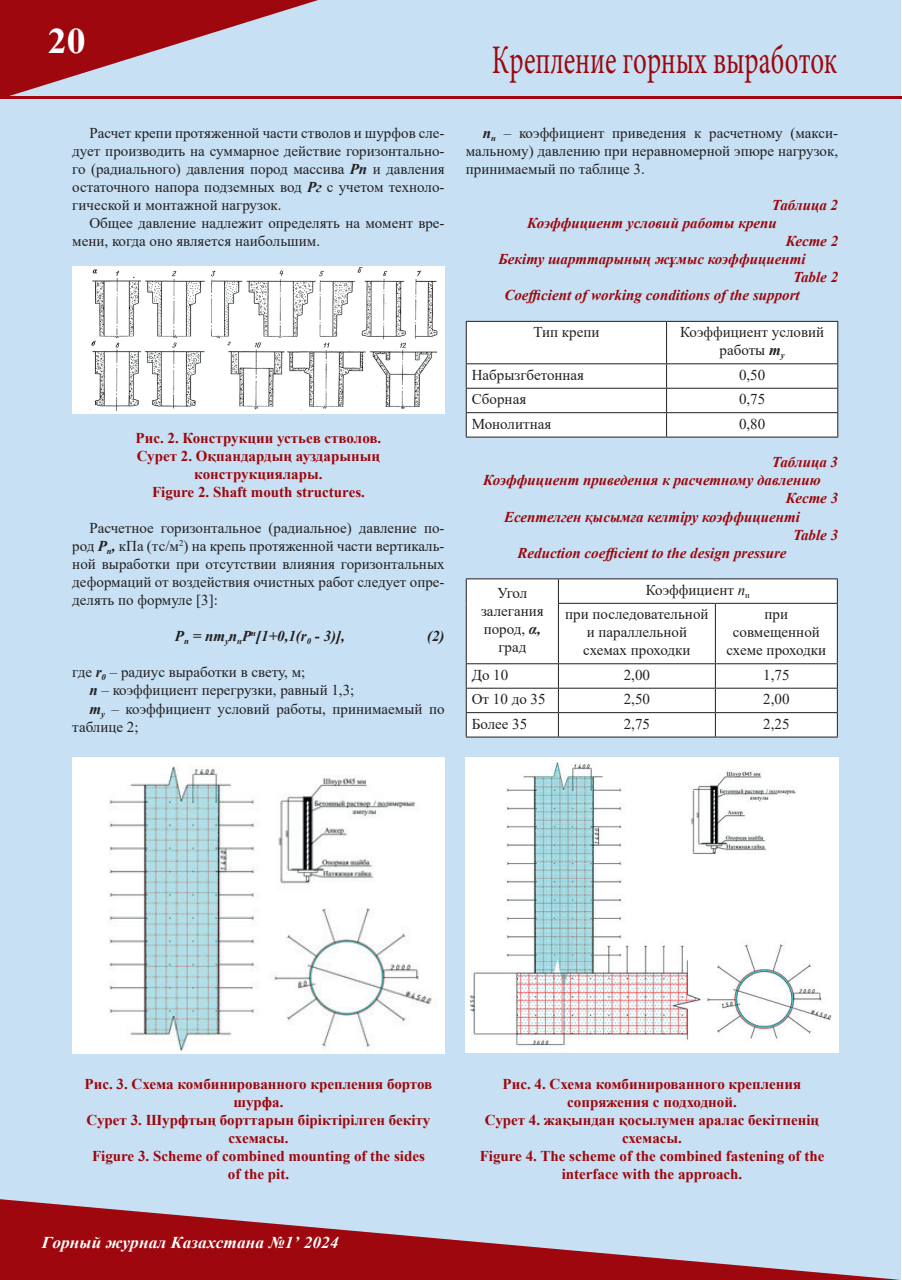
<style>
.page{position:relative;width:902px;height:1280px;background:#fff}
.page>*{position:absolute;margin:0;border:0;box-sizing:border-box;transform-origin:0 0}
.Рубрика{font:40.5px "Minion Pro";color:#9d070d;scale:.67 1}
.t1{font:700 36px "Times New Roman";color:#fff;scale:1.05 1}
.t2{font:italic 700 16.5px "Times New Roman";letter-spacing:.005em;color:#fff;scale:1.05 1}
.t3{font:15px/18px "Times New Roman";color:#231f20;text-align:center}
.рисунок{font:700 15px/18px "Times New Roman";color:#9d070d;text-align:center}
.рисунок-2{font:italic 700 15px "Times New Roman";color:#9d070d}
.формула{font:italic 700 15px "Times New Roman";color:#231f20}
.s1{font-weight:700;font-style:italic}
.s2{font-style:italic}
</style>
<div class="page">
<div style="left:1px;top:1px;width:900px;height:1278px;background:#c7e0f3"></div>
<svg style="left:0;top:0;width:318px;height:96px"></svg>
<svg style="left:0;top:1199px;width:901px;height:81px"></svg>
<hr style="left:0;top:96px;width:901px;height:3px;background:#9d070d">
<img style="left:72px;top:267px;width:372px;height:147px">
<svg style="left:466px;top:321px;width:372px;height:116px;background:#f4f4f4"></svg>
<hr style="left:466px;top:437px;width:200px;height:1px;background:#231f20">
<hr style="left:666px;top:437px;width:172px;height:1px;background:#231f20">
<div style="left:467px;top:579px;width:369px;height:158px;background:#fff"></div>
<hr style="left:466px;top:578px;width:92px;height:1px;background:#231f20">
<svg style="left:466px;top:579px;width:1px;height:24px"></svg>
<hr style="left:466px;top:603px;width:1px;height:60px;background:#231f20">
<hr style="left:558px;top:578px;width:157px;height:1px;background:#231f20">
<svg style="left:558px;top:579px;width:1px;height:24px"></svg>
<hr style="left:715px;top:578px;width:122px;height:1px;background:#231f20">
<svg style="left:836px;top:579px;width:1px;height:24px"></svg>
<hr style="left:558px;top:603px;width:157px;height:1px;background:#231f20">
<hr style="left:558px;top:604px;width:1px;height:59px;background:#231f20">
<hr style="left:715px;top:603px;width:122px;height:1px;background:#231f20">
<hr style="left:715px;top:604px;width:1px;height:59px;background:#231f20">
<hr style="left:836px;top:604px;width:1px;height:59px;background:#231f20">
<hr style="left:466px;top:663px;width:92px;height:1px;background:#231f20">
<hr style="left:558px;top:663px;width:157px;height:1px;background:#231f20">
<hr style="left:715px;top:663px;width:122px;height:1px;background:#231f20">
<hr style="left:466px;top:688px;width:92px;height:1px;background:#231f20">
<hr style="left:558px;top:688px;width:157px;height:1px;background:#231f20">
<hr style="left:715px;top:688px;width:122px;height:1px;background:#231f20">
<hr style="left:466px;top:712px;width:92px;height:1px;background:#231f20">
<svg style="left:466px;top:664px;width:1px;height:73px"></svg>
<hr style="left:558px;top:712px;width:157px;height:1px;background:#231f20">
<svg style="left:558px;top:664px;width:1px;height:73px"></svg>
<hr style="left:715px;top:712px;width:122px;height:1px;background:#231f20">
<svg style="left:715px;top:664px;width:1px;height:73px"></svg>
<svg style="left:836px;top:664px;width:1px;height:73px"></svg>
<hr style="left:466px;top:737px;width:92px;height:1px;background:#231f20">
<hr style="left:558px;top:737px;width:157px;height:1px;background:#231f20">
<hr style="left:715px;top:737px;width:122px;height:1px;background:#231f20">
<img style="left:72px;top:758px;width:372px;height:295px">
<img style="left:466px;top:758px;width:372px;height:295px">
<h2 class="t1" style="left:48px;top:15px;width:37px">20</h2>
<p class="t3" style="left:72px;top:123px;width:374px;text-align:justify;text-indent:17px">Расчет крепи протяженной части стволов и шурфов сле&shy;дует производить на суммарное действие горизонтально&shy;го (радиального) давления пород массива <span class="s1">Рп</span> и давления остаточного напора подземных вод <span class="s1">Рг</span> с учетом техноло&shy;гической и монтажной нагрузок.</p>
<p class="t3" style="left:72px;top:213px;width:374px;text-align:left;text-indent:17px">Общее давление надлежит определять на момент вре&shy;мени, когда оно является наибольшим.</p>
<p class="рисунок" style="left:135px;top:429px;width:247px">Рис. 2. Конструкции устьев стволов.</p>
<p class="рисунок" style="left:137px;top:447px;width:245px">Сурет 2. Оқпандардың ауздарының конструкциялары.</p>
<p class="рисунок" style="left:152px;top:483px;width:214px">Figure 2. Shaft mouth structures.</p>
<p class="t3" style="left:72px;top:519px;width:374px;text-align:justify;text-indent:17px">Расчетное горизонтальное (радиальное) давление по&shy;род <span class="s1">Р</span><sub>п</sub><span class="s1">,</span> кПа (тс/м<sup>2</sup>) на крепь протяженной части вертикаль&shy;ной выработки при отсутствии влияния горизонтальных деформаций от воздействия очистных работ следует опре&shy;делять по формуле [3]:</p>
<p class="формула" style="left:175px;top:626px;width:171px">Р<sub>п</sub> = пm<sub>у</sub>п<sub>н</sub>Р<sup>н</sup>[1+0,1(r<sub>0</sub> - 3)],</p>
<p class="формула" style="left:427px;top:626px;width:19px">(2)</p>
<p class="t3" style="left:72px;top:663px;width:234px">где <span class="s1">r</span><sub>0</sub> – радиус выработки в свету, м;</p>
<p class="t3" style="left:89px;top:681px;width:266px"><span class="s1">п</span> – коэффициент перегрузки, равный 1,3;</p>
<p class="t3" style="left:72px;top:699px;width:374px;text-align:left;text-indent:17px"><span class="s1">m</span><sub>y</sub> – коэффициент условий работы, принимаемый по таблице 2;</p>
<p class="Рубрика" style="left:492px;top:33px;width:517px">Крепление горных выработок</p>
<p class="t3" style="left:466px;top:123px;width:374px;text-align:justify;text-indent:17px"><span class="s1">п</span><sub>н</sub> – коэффициент приведения к расчетному (макси&shy;мальному) давлению при неравномерной эпюре нагрузок, принимаемый по таблице 3.</p>
<p class="рисунок-2" style="left:771px;top:194px;width:68px">Таблица 2</p>
<p class="рисунок-2" style="left:527px;top:212px;width:251px">Коэффициент условий работы крепи</p>
<p class="рисунок-2" style="left:785px;top:230px;width:54px">Кесте 2</p>
<p class="рисунок-2" style="left:498px;top:248px;width:309px">Бекіту шарттарының жұмыс коэффициенті</p>
<p class="рисунок-2" style="left:793px;top:266px;width:46px">Table 2</p>
<p class="рисунок-2" style="left:504px;top:284px;width:297px">Coefficient of working conditions of the support</p>
<p class="t3" style="left:533px;top:323px;width:68px">Тип крепи</p>
<p class="t3" style="left:680px;top:323px;width:145px">Коэффициент условий работы <span class="s1">m</span><sub>y</sub></p>
<p class="t3" style="left:471px;top:365px;width:114px">Набрызгбетонная</p>
<p class="t3" style="left:739px;top:365px;width:28px">0,50</p>
<p class="t3" style="left:471px;top:390px;width:56px">Сборная</p>
<p class="t3" style="left:739px;top:390px;width:28px">0,75</p>
<p class="t3" style="left:471px;top:414px;width:81px">Монолитная</p>
<p class="t3" style="left:739px;top:414px;width:28px">0,80</p>
<p class="рисунок-2" style="left:771px;top:452px;width:68px">Таблица 3</p>
<p class="рисунок-2" style="left:483px;top:470px;width:339px">Коэффициент приведения к расчетному давлению</p>
<p class="рисунок-2" style="left:785px;top:488px;width:54px">Кесте 3</p>
<p class="рисунок-2" style="left:504px;top:506px;width:297px">Есептелген қысымға келтіру коэффициенті</p>
<p class="рисунок-2" style="left:793px;top:524px;width:46px">Table 3</p>
<p class="рисунок-2" style="left:517px;top:542px;width:270px">Reduction coefficient to the design pressure</p>
<p class="t3" style="left:481px;top:583px;width:64px">Угол залегания пород, <span class="s1">α, </span>град</p>
<p class="t3" style="left:646px;top:580px;width:105px">Коэффициент <span class="s2">п</span><sub>н</sub></p>
<p class="t3" style="left:565px;top:605px;width:145px">при последовательной и параллельной схемах проходки</p>
<p class="t3" style="left:732px;top:605px;width:88px">при совмещенной</p>
<p class="t3" style="left:726px;top:641px;width:101px">схеме проходки</p>
<p class="t3" style="left:471px;top:665px;width:38px">До 10</p>
<p class="t3" style="left:623px;top:665px;width:28px">2,00</p>
<p class="t3" style="left:763px;top:665px;width:28px">1,75</p>
<p class="t3" style="left:471px;top:690px;width:75px">От 10 до 35</p>
<p class="t3" style="left:623px;top:690px;width:28px">2,50</p>
<p class="t3" style="left:763px;top:690px;width:28px">2,00</p>
<p class="t3" style="left:471px;top:714px;width:57px">Более 35</p>
<p class="t3" style="left:623px;top:714px;width:28px">2,75</p>
<p class="t3" style="left:763px;top:714px;width:28px">2,25</p>
<p class="рисунок" style="left:84px;top:1074px;width:349px">Рис. 3. Схема комбинированного крепления бортов шурфа.</p>
<p class="рисунок" style="left:87px;top:1110px;width:345px">Сурет 3. Шурфтың борттарын біріктірілген бекіту схемасы.</p>
<p class="рисунок" style="left:92px;top:1146px;width:334px">Figure 3. Scheme of combined mounting of the sides of the pit.</p>
<p class="t2" style="left:42px;top:1231px;width:284px">Горный журнал Казахстана №1’ 2024</p>
<p class="рисунок" style="left:502px;top:1074px;width:300px">Рис. 4. Схема комбинированного крепления сопряжения с подходной.</p>
<p class="рисунок" style="left:485px;top:1110px;width:336px">Сурет 4. жақындан қосылумен аралас бекітпенің схемасы.</p>
<p class="рисунок" style="left:479px;top:1146px;width:346px">Figure 4. The scheme of the combined fastening of the interface with the approach.</p>
</div>
